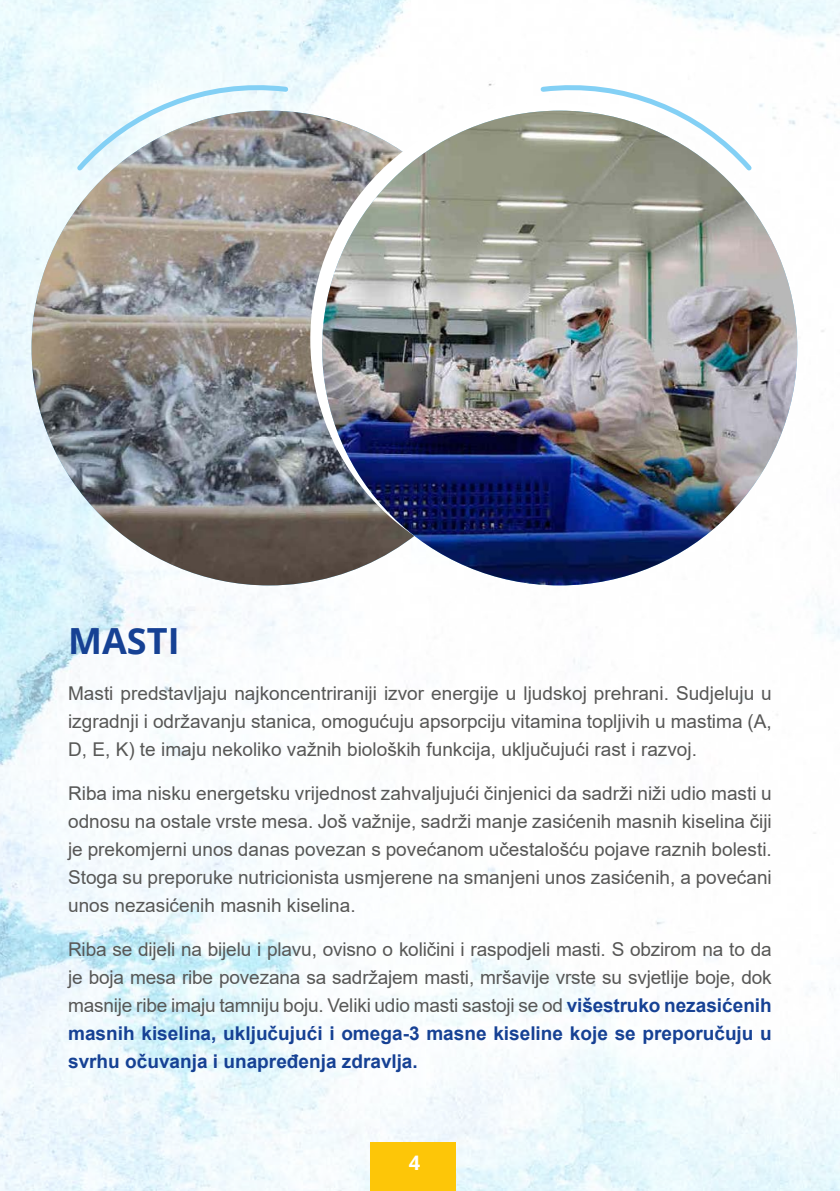
<style>
.page{position:relative;width:840px;height:1191px;background:#fff}
.page>*{position:absolute;margin:0;border:0;box-sizing:border-box;transform-origin:0 0}
.t1{font:700 36px "Open Sans";color:#164194}
.t2{font:700 20px "Open Sans";color:#fff}
.t3{font:19px/28px "Arial";color:#575756;text-align:justify}
.s1{font-weight:700;color:#164194}
</style>
<div class="page">
<img style="left:0;top:0;width:839px;height:1191px">
<img style="left:31px;top:111px;width:446px;height:474px">
<div style="left:310px;top:102px;width:475px;height:475px;background:#fff;border-radius:50%"></div>
<svg style="left:73px;top:80px;width:218px;height:95px"></svg>
<svg style="left:537px;top:80px;width:218px;height:95px"></svg>
<img style="left:322px;top:111px;width:474px;height:474px;border-radius:237px">
<div style="left:370px;top:1142px;width:85px;height:49px;background:#fdc608"></div>
<h1 class="t1" style="left:68px;top:616px;width:113px">MASTI</h1>
<p class="t3" style="left:68px;top:679px;width:704px">Masti predstavljaju najkoncentriraniji izvor energije u ljudskoj prehrani. Sudjeluju u izgradnji i održavanju stanica, omogućuju apsorpciju vitamina topljivih u mastima (A, D, E, K) te imaju nekoliko važnih bioloških funkcija, uključujući rast i razvoj.</p>
<p class="t3" style="left:68px;top:779px;width:704px">Riba ima nisku energetsku vrijednost zahvaljujući činjenici da sadrži niži udio masti u odnosu na ostale vrste mesa. Još važnije, sadrži manje zasićenih masnih kiselina čiji je prekomjerni unos danas povezan s povećanom učestalošću pojave raznih bolesti.<br>Stoga su preporuke nutricionista usmjerene na smanjeni unos zasićenih, a povećani unos nezasićenih masnih kiselina.</p>
<p class="t3" style="left:68px;top:935px;width:705px">Riba se dijeli na bijelu i plavu, ovisno o količini i raspodjeli masti. S obzirom na to da je boja mesa ribe povezana sa sadržajem masti, mršavije vrste su svjetlije boje, dok masnije ribe imaju tamniju boju. Veliki udio masti sastoji se od <span class="s1">višestruko nezasićenih masnih kiselina, uključujući i omega-3 masne kiseline koje se preporučuju u svrhu očuvanja i unapređenja zdravlja.</span></p>
<p class="t2" style="left:408px;top:1148px;width:13px">4</p>
</div>
